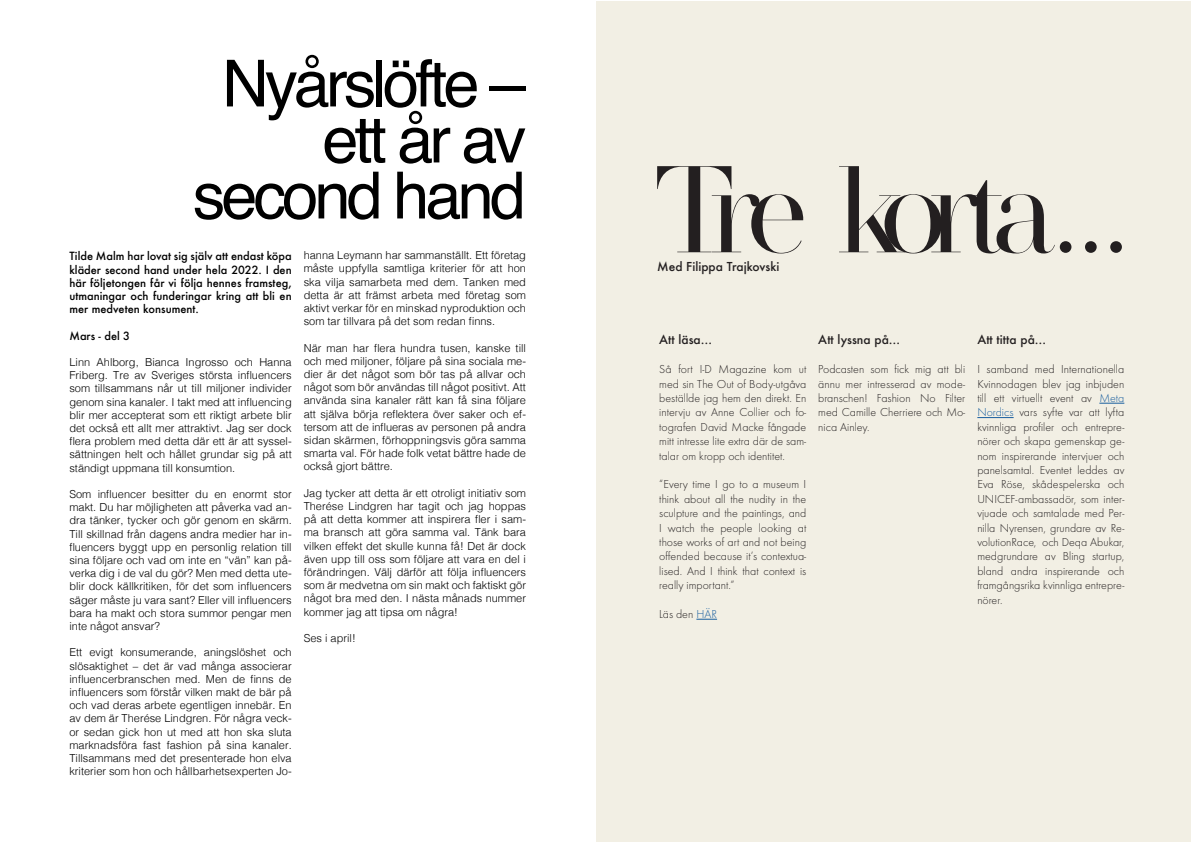
<style>
.page{position:relative;width:1191px;height:842px;background:#fff}
.page>*{position:absolute;margin:0;border:0;box-sizing:border-box;transform-origin:0 0}
.t1{font:123px "MADESAONARA2";letter-spacing:-.005em;color:#231f20}
.t2{font:65px/56px "Helvetica";letter-spacing:-.06em;color:#000;text-align:right}
.t3{font:300 12px/14.4px "Futura";color:#231f20;text-align:justify}
.t4{font:500 12px "Futura";color:#231f20}
.t5{font:300 11px/13.2px "Helvetica";color:#000;text-align:justify}
.t6{font:500 11px/13.2px "Futura";color:#000;text-align:justify}
.s1{color:#175d9e}
</style>
<div class="page">
<div style="left:596px;top:1px;width:594px;height:840px;background:#f2efe4"></div>
<svg style="left:696px;top:619px;width:21px;height:1px"></svg>
<svg style="left:1099px;top:403px;width:25px;height:1px"></svg>
<hr style="left:977px;top:417px;width:36px;height:1px;background:#175d9e">
<p class="t2" style="left:222px;top:58px;width:305px">Nyårslöfte – ett år av</p>
<p class="t2" style="left:193px;top:170px;width:335px">second hand</p>
<p class="t6" style="left:69px;top:250px;width:224px">Tilde Malm har lovat sig själv att endast köpa kläder second hand under hela 2022. I den här följetongen får vi följa hennes framsteg, utmaningar och funderingar kring att bli en mer medveten konsument.</p>
<p class="t6" style="left:69px;top:329px;width:62px">Mars - del 3</p>
<p class="t5" style="left:69px;top:355px;width:224px">Linn Ahlborg, Bianca Ingrosso och Hanna Friberg. Tre av Sveriges största influencers som tillsammans når ut till miljoner individer genom sina kanaler. I takt med att influencing blir mer accepterat som ett riktigt arbete blir det också ett allt mer attraktivt. Jag ser dock flera problem med detta där ett är att syssel&shy;sättningen helt och hållet grundar sig på att ständigt uppmana till konsumtion.</p>
<p class="t5" style="left:69px;top:487px;width:224px">Som influencer besitter du en enormt stor makt. Du har möjligheten att påverka vad an&shy;dra tänker, tycker och gör genom en skärm.<br>Till skillnad från dagens andra medier har in&shy;fluencers byggt upp en personlig relation till sina följare och vad om inte en “vän” kan på&shy;verka dig i de val du gör? Men med detta ute&shy;blir dock källkritiken, för det som influencers säger måste ju vara sant? Eller vill influencers bara ha makt och stora summor pengar men inte något ansvar?</p>
<p class="t5" style="left:69px;top:645px;width:224px">Ett evigt konsumerande, aningslöshet och slösaktighet – det är vad många associerar influencerbranschen med. Men de finns de influencers som förstår vilken makt de bär på och vad deras arbete egentligen innebär. En av dem är Therése Lindgren. För några veck&shy;or sedan gick hon ut med att hon ska sluta marknadsföra fast fashion på sina kanaler.<br>Tillsammans med det presenterade hon elva kriterier som hon och hållbarhetsexperten Jo-</p>
<p class="t5" style="left:304px;top:248px;width:224px">hanna Leymann har sammanställt. Ett företag måste uppfylla samtliga kriterier för att hon ska vilja samarbeta med dem. Tanken med detta är att främst arbeta med företag som aktivt verkar för en minskad nyproduktion och som tar tillvara på det som redan finns.</p>
<p class="t5" style="left:304px;top:340px;width:224px">När man har flera hundra tusen, kanske till och med miljoner, följare på sina sociala me&shy;dier är det något som bör tas på allvar och något som bör användas till något positivt. Att använda sina kanaler rätt kan få sina följare att själva börja reflektera över saker och ef&shy;tersom att de influeras av personen på andra sidan skärmen, förhoppningsvis göra samma smarta val. För hade folk vetat bättre hade de också gjort bättre.</p>
<p class="t5" style="left:304px;top:486px;width:224px">Jag tycker att detta är ett otroligt initiativ som Therése Lindgren har tagit och jag hoppas på att detta kommer att inspirera fler i sam&shy;ma bransch att göra samma val. Tänk bara vilken effekt det skulle kunna få! Det är dock även upp till oss som följare att vara en del i förändringen. Välj därför att följa influencers som är medvetna om sin makt och faktiskt gör något bra med den. I nästa månads nummer kommer jag att tipsa om några!</p>
<p class="t5" style="left:304px;top:631px;width:53px">Ses i april!</p>
<p class="t1" style="left:657px;top:138px;width:472px">Tre korta...</p>
<p class="t4" style="left:657px;top:258px;width:124px">Med Filippa Trajkovski</p>
<p class="t4" style="left:659px;top:332px;width:54px">Att läsa…</p>
<p class="t3" style="left:659px;top:362px;width:148px">Så fort I-D Magazine kom ut med sin The Out of Body-utgåva beställde jag hem den direkt. En intervju av Anne Collier och fo&shy;tografen David Macke fångade mitt intresse lite extra där de sam&shy;talar om kropp och identitet.</p>
<p class="t3" style="left:659px;top:477px;width:148px">“Every time I go to a museum I think about all the nudity in the sculpture and the paintings, and I watch the people looking at those works of art and not being offended because it’s contextua&shy;lised. And I think that context is really important.”</p>
<p class="t3" style="left:659px;top:606px;width:59px">Läs den <span class="s1">HÄR</span></p>
<p class="t4" style="left:818px;top:332px;width:83px">Att lyssna på…</p>
<p class="t3" style="left:818px;top:362px;width:148px">Podcasten som fick mig att bli ännu mer intresserad av mode&shy;branschen! Fashion No Filter med Camille Cherriere och Mo&shy;nica Ainley.</p>
<p class="t4" style="left:977px;top:332px;width:70px">Att titta på…</p>
<p class="t3" style="left:977px;top:362px;width:148px">I samband med Internationella Kvinnodagen blev jag inbjuden till ett virtuellt event av <span class="s1">Meta Nordics</span> vars syfte var att lyfta kvinnliga profiler och entrepre&shy;nörer och skapa gemenskap ge&shy;nom inspirerande intervjuer och panelsamtal. Eventet leddes av Eva Röse, skådespelerska och UNICEF-ambassadör, som inter&shy;vjuade och samtalade med Per&shy;nilla Nyrensen, grundare av Re&shy;volutionRace, och Deqa Abukar, medgrundare av Bling startup, bland andra inspirerande och framgångsrika kvinnliga entrepre&shy;nörer.</p>
</div>
